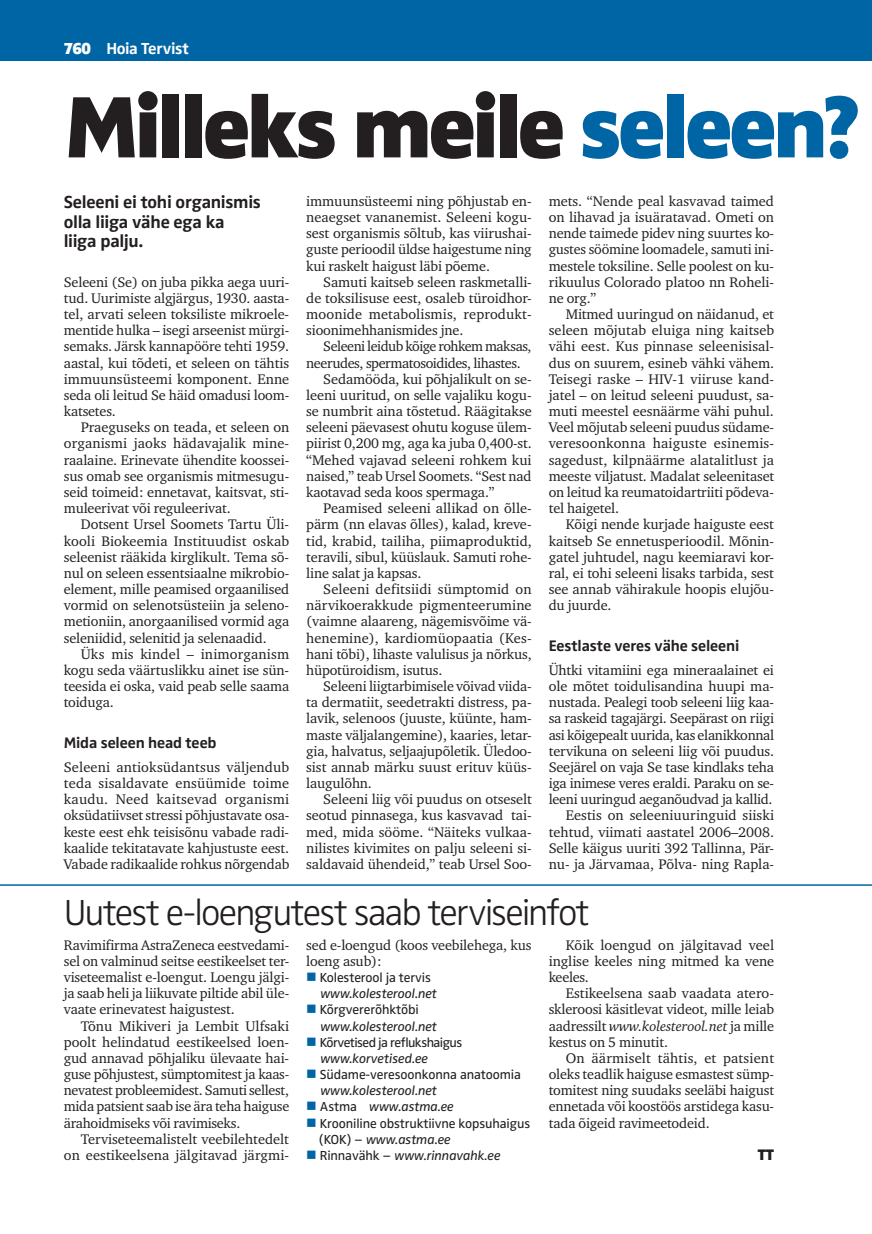
<style>
.page{position:relative;width:872px;height:1234px;background:#fff}
.page>*{position:absolute;margin:0;border:0;box-sizing:border-box;transform-origin:0 0}
.t1{font:900 90px "Zwo Pro";letter-spacing:-.045em;color:#231f20}
.t2{font:300 37.5px "Zwo Pro";letter-spacing:-.045em;color:#231f20}
.t3{font:700 18px/19.5px "Zwo Pro";letter-spacing:-.015em;color:#231f20}
.t4{font:700 16.5px "Zwo Pro";letter-spacing:-.02em;color:#fff}
.t5{font:700 15.75px "Zwo Pro";letter-spacing:-.005em;color:#231f20}
.t6{font:900 15.75px "Zwo Pro";color:#231f20}
.t7{font:14.25px/16.2px "Charter ITC";letter-spacing:-.01em;color:#231f20;text-align:justify}
.t8{font:14.25px "Charter ITC";letter-spacing:-.03em;color:#231f20}
.t9{font:14.25px "Charter ITC";letter-spacing:.01em;color:#231f20}
.t10{font:13.5px/16.2px "Zwo Pro";letter-spacing:-.01em;color:#231f20}
.t11{font:italic 13.5px/16.2px "Zwo Pro";letter-spacing:-.01em;color:#231f20}
.t12{font:13.5px/16.2px "Zwo Pro";letter-spacing:-.04em;color:#231f20}
.s1{font-weight:900}
.s2{color:#0065a4}
.s3{font-style:italic}
.s4{font-style:normal}
</style>
<div class="page">
<div style="left:0;top:0;width:872px;height:60px;background:#0065a4"></div>
<hr style="left:0;top:884px;width:872px;height:1px;background:#0065a4">
<p class="t4" style="left:64px;top:39px;width:127px"><span class="s1">760</span> Hoia Tervist</p>
<h1 class="t1" style="left:64px;top:73px;width:799px">Milleks meile <span class="s2">seleen?</span></h1>
<p class="t3" style="left:64px;top:192px;width:199px">Seleeni ei tohi organismis olla liiga vähe ega ka liiga palju.</p>
<p class="t7" style="left:64px;top:274px;width:227px">Seleeni (Se) on juba pikka aega uuri&shy;tud. Uurimiste algjärgus, 1930. aasta&shy;tel, arvati seleen toksiliste mikroele&shy;mentide hulka – isegi arseenist mürgi&shy;semaks. Järsk kannapööre tehti 1959. aastal, kui tõdeti, et seleen on tähtis immuunsüsteemi komponent. Enne seda oli leitud Se häid omadusi loom&shy;katsetes.</p>
<p class="t7" style="left:64px;top:419px;width:227px;text-indent:17px">Praeguseks on teada, et seleen on organismi jaoks hädavajalik mine&shy;raalaine. Erinevate ühendite koossei&shy;sus omab see organismis mitmesugu&shy;seid toimeid: ennetavat, kaitsvat, sti&shy;muleerivat või reguleerivat.</p>
<p class="t7" style="left:64px;top:516px;width:227px;text-indent:17px">Dotsent Ursel Soomets Tartu Üli&shy;kooli Biokeemia Instituudist oskab seleenist rääkida kirglikult. Tema sõ&shy;nul on seleen essentsiaalne mikrobio&shy;element, mille peamised orgaanilised vormid on selenotsüsteiin ja seleno&shy;metioniin, anorgaanilised vormid aga seleniidid, selenitid ja selenaadid.</p>
<p class="t7" style="left:64px;top:645px;width:227px;text-indent:17px">Üks mis kindel – inimorganism kogu seda väärtuslikku ainet ise sün&shy;teesida ei oska, vaid peab selle saama toiduga.</p>
<p class="t5" style="left:64px;top:733px;width:154px">Mida seleen head teeb</p>
<p class="t7" style="left:64px;top:758px;width:227px">Seleeni antioksüdantsus väljendub teda sisaldavate ensüümide toime kaudu. Need kaitsevad organismi oksüdatiivset stressi põhjustavate osa&shy;keste eest ehk teisisõnu vabade radi&shy;kaalide tekitatavate kahjustuste eest.<br>Vabade radikaalide rohkus nõrgendab</p>
<p class="t7" style="left:306px;top:193px;width:227px">immuunsüsteemi ning põhjustab en&shy;neaegset vananemist. Seleeni kogu&shy;sest organismis sõltub, kas viirushai&shy;guste perioodil üldse haigestume ning kui raskelt haigust läbi põeme.</p>
<p class="t7" style="left:306px;top:274px;width:227px;text-indent:17px">Samuti kaitseb seleen raskmetalli&shy;de toksilisuse eest, osaleb türoidhor&shy;moonide metabolismis, reprodukt&shy;sioonimehhanismides jne.</p>
<p class="t8" style="left:323px;top:337px;width:210px">Seleeni leidub kõige rohkem maksas,</p>
<p class="t8" style="left:306px;top:354px;width:216px">neerudes, spermatosoidides, lihastes.</p>
<p class="t7" style="left:323px;top:371px;width:210px">Sedamööda, kui põhjalikult on se-</p>
<p class="t7" style="left:306px;top:387px;width:227px">leeni uuritud, on selle vajaliku kogu-</p>
<p class="t7" style="left:306px;top:403px;width:227px">se numbrit aina tõstetud. Räägitakse</p>
<p class="t7" style="left:306px;top:419px;width:227px">seleeni päevasest ohutu koguse ülem-</p>
<p class="t7" style="left:306px;top:435px;width:227px">piirist 0,200 mg, aga ka juba 0,400-st.</p>
<p class="t7" style="left:306px;top:451px;width:227px">“Mehed vajavad seleeni rohkem kui</p>
<p class="t7" style="left:306px;top:467px;width:227px">naised,” teab Ursel Soomets. “Sest nad</p>
<p class="t7" style="left:306px;top:484px;width:190px">kaotavad seda koos spermaga.”</p>
<p class="t7" style="left:323px;top:500px;width:210px">Peamised seleeni allikad on õlle-</p>
<p class="t7" style="left:306px;top:516px;width:227px">pärm (nn elavas õlles), kalad, kreve-</p>
<p class="t7" style="left:306px;top:532px;width:227px">tid, krabid, tailiha, piimaproduktid,</p>
<p class="t7" style="left:306px;top:548px;width:227px">teravili, sibul, küüslauk. Samuti rohe-</p>
<p class="t7" style="left:306px;top:564px;width:117px">line salat ja kapsas.</p>
<p class="t9" style="left:323px;top:580px;width:210px">Seleeni defitsiidi sümptomid on</p>
<p class="t7" style="left:306px;top:597px;width:227px">närvikoerakkude pigmenteerumine</p>
<p class="t7" style="left:306px;top:613px;width:227px">(vaimne alaareng, nägemisvõime vä-</p>
<p class="t7" style="left:306px;top:629px;width:227px">henemine), kardiomüopaatia (Kes-</p>
<p class="t7" style="left:306px;top:645px;width:227px">hani tõbi), lihaste valulisus ja nõrkus,</p>
<p class="t7" style="left:306px;top:661px;width:138px">hüpotüroidism, isutus.</p>
<p class="t7" style="left:323px;top:678px;width:210px">Seleeni liigtarbimisele võivad viida-</p>
<p class="t7" style="left:306px;top:694px;width:227px">ta dermatiit, seedetrakti distress, pa-</p>
<p class="t7" style="left:306px;top:710px;width:227px">lavik, selenoos (juuste, küünte, ham-</p>
<p class="t7" style="left:306px;top:726px;width:227px">maste väljalangemine), kaaries, letar-</p>
<p class="t7" style="left:306px;top:742px;width:227px">gia, halvatus, seljaajupõletik. Üledoo-</p>
<p class="t7" style="left:306px;top:758px;width:227px">sist annab märku suust erituv küüs-</p>
<p class="t7" style="left:306px;top:774px;width:67px">laugulõhn.</p>
<p class="t7" style="left:323px;top:791px;width:210px">Seleeni liig või puudus on otseselt</p>
<p class="t7" style="left:306px;top:807px;width:227px">seotud pinnasega, kus kasvavad tai-</p>
<p class="t7" style="left:306px;top:823px;width:227px">med, mida sööme. “Näiteks vulkaa-</p>
<p class="t7" style="left:306px;top:839px;width:227px">nilistes kivimites on palju seleeni si-</p>
<p class="t7" style="left:306px;top:855px;width:227px">saldavaid ühendeid,” teab Ursel Soo-</p>
<p class="t7" style="left:549px;top:193px;width:227px">mets. “Nende peal kasvavad taimed on lihavad ja isuäratavad. Ometi on nende taimede pidev ning suurtes ko&shy;gustes söömine loomadele, samuti ini&shy;mestele toksiline. Selle poolest on ku&shy;rikuulus Colorado platoo nn Roheli&shy;ne org.”</p>
<p class="t7" style="left:549px;top:306px;width:227px;text-indent:17px">Mitmed uuringud on näidanud, et seleen mõjutab eluiga ning kaitseb vähi eest. Kus pinnase seleenisisal&shy;dus on suurem, esineb vähki vähem.<br>Teisegi raske – HIV-1 viiruse kand&shy;jatel – on leitud seleeni puudust, sa&shy;muti meestel eesnäärme vähi puhul.<br>Veel mõjutab seleeni puudus südame&shy;veresoonkonna haiguste esinemis&shy;sagedust, kilpnäärme alatalitlust ja meeste viljatust. Madalat seleenitaset on leitud ka reumatoidartriiti põdeva&shy;tel haigetel.</p>
<p class="t7" style="left:549px;top:516px;width:227px;text-indent:17px">Kõigi nende kurjade haiguste eest kaitseb Se ennetusperioodil. Mõnin&shy;gatel juhtudel, nagu keemiaravi kor&shy;ral, ei tohi seleeni lisaks tarbida, sest see annab vähirakule hoopis elujõu&shy;du juurde.</p>
<p class="t5" style="left:549px;top:636px;width:192px">Eestlaste veres vähe seleeni</p>
<p class="t7" style="left:549px;top:661px;width:227px;text-align:right">Ühtki vitamiini ega mineraalainet ei ole mõtet toidulisandina huupi ma&shy;nustada. Pealegi toob seleeni liig kaa&shy;sa raskeid tagajärgi. Seepärast on riigi asi kõigepealt uurida, kas elanikkonnal tervikuna on seleeni liig või puudus.<br>Seejärel on vaja Se tase kindlaks teha iga inimese veres eraldi. Paraku on se&shy;leeni uuringud aeganõudvad ja kallid.<br>Eestis on seleeniuuringuid siiski tehtud, viimati aastatel 2006–2008.<br>Selle käigus uuriti 392 Tallinna, Pär&shy;nu- ja Järvamaa, Põlva- ning Rapla-</p>
<h2 class="t2" style="left:64px;top:891px;width:527px">Uutest e-loengutest saab terviseinfot</h2>
<p class="t7" style="left:64px;top:936px;width:227px">Ravimifirma AstraZeneca eestvedami&shy;sel on valminud seitse eestikeelset ter&shy;viseteemalist e-loengut. Loengu jälgi&shy;ja saab heli ja liikuvate piltide abil üle&shy;vaate erinevatest haigustest.</p>
<p class="t7" style="left:64px;top:1017px;width:227px;text-indent:17px">Tõnu Mikiveri ja Lembit Ulfsaki poolt helindatud eestikeelsed loen&shy;gud annavad põhjaliku ülevaate hai&shy;guse põhjustest, sümptomitest ja kaas&shy;nevatest probleemidest. Samuti sellest, mida patsient saab ise ära teha haiguse ärahoidmiseks või ravimiseks.</p>
<p class="t7" style="left:64px;top:1130px;width:227px;text-align:right">Terviseteemalistelt veebilehtedelt on eestikeelsena jälgitavad järgmi-</p>
<p class="t7" style="left:306px;top:936px;width:227px">sed e-loengud (koos veebilehega, kus loeng asub):</p>
<p class="t10" style="left:320px;top:969px;width:118px;text-indent:-14px"><span class="s2">■</span> Kolesterool ja tervis <span class="s3">www.kolesterool.net</span></p>
<p class="t11" style="left:320px;top:1001px;width:118px;text-indent:-14px"><span class="s2">■</span> <span class="s4">Kõrgvererõhktõbi </span>www.kolesterool.net</p>
<p class="t12" style="left:320px;top:1034px;width:143px;text-indent:-14px"><span class="s2">■</span> Kõrvetised ja reflukshaigus <span class="s3">www.korvetised.ee</span></p>
<p class="t10" style="left:320px;top:1066px;width:202px;text-indent:-14px"><span class="s2">■</span> Südame-veresoonkonna anatoomia <span class="s3">www.kolesterool.net</span></p>
<p class="t11" style="left:306px;top:1098px;width:149px"><span class="s2">■</span> <span class="s4">Astma</span> www.astma.ee</p>
<p class="t10" style="left:318px;top:1114px;width:213px;text-indent:-12px"><span class="s2">■</span> Krooniline obstruktiivne kopsuhaigus (KOK) – <span class="s3">www.astma.ee</span></p>
<p class="t11" style="left:306px;top:1147px;width:196px"><span class="s2">■</span> <span class="s4">Rinnavähk –</span> www.rinnavahk.ee</p>
<p class="t7" style="left:549px;top:936px;width:227px;text-indent:17px">Kõik loengud on jälgitavad veel inglise keeles ning mitmed ka vene keeles.</p>
<p class="t7" style="left:549px;top:985px;width:227px;text-indent:17px">Estikeelsena saab vaadata atero&shy;skleroosi käsitlevat videot, mille leiab aadressilt <span class="s3">www.kolesterool.net</span> ja mille kestus on 5 minutit.</p>
<p class="t7" style="left:549px;top:1049px;width:227px;text-indent:17px">On äärmiselt tähtis, et patsient oleks teadlik haiguse esmastest sümp&shy;tomitest ning suudaks seeläbi haigust ennetada või koostöös arstidega kasu&shy;tada õigeid ravimeetodeid.</p>
<p class="t6" style="left:757px;top:1144px;width:18px">TT</p>
</div>
